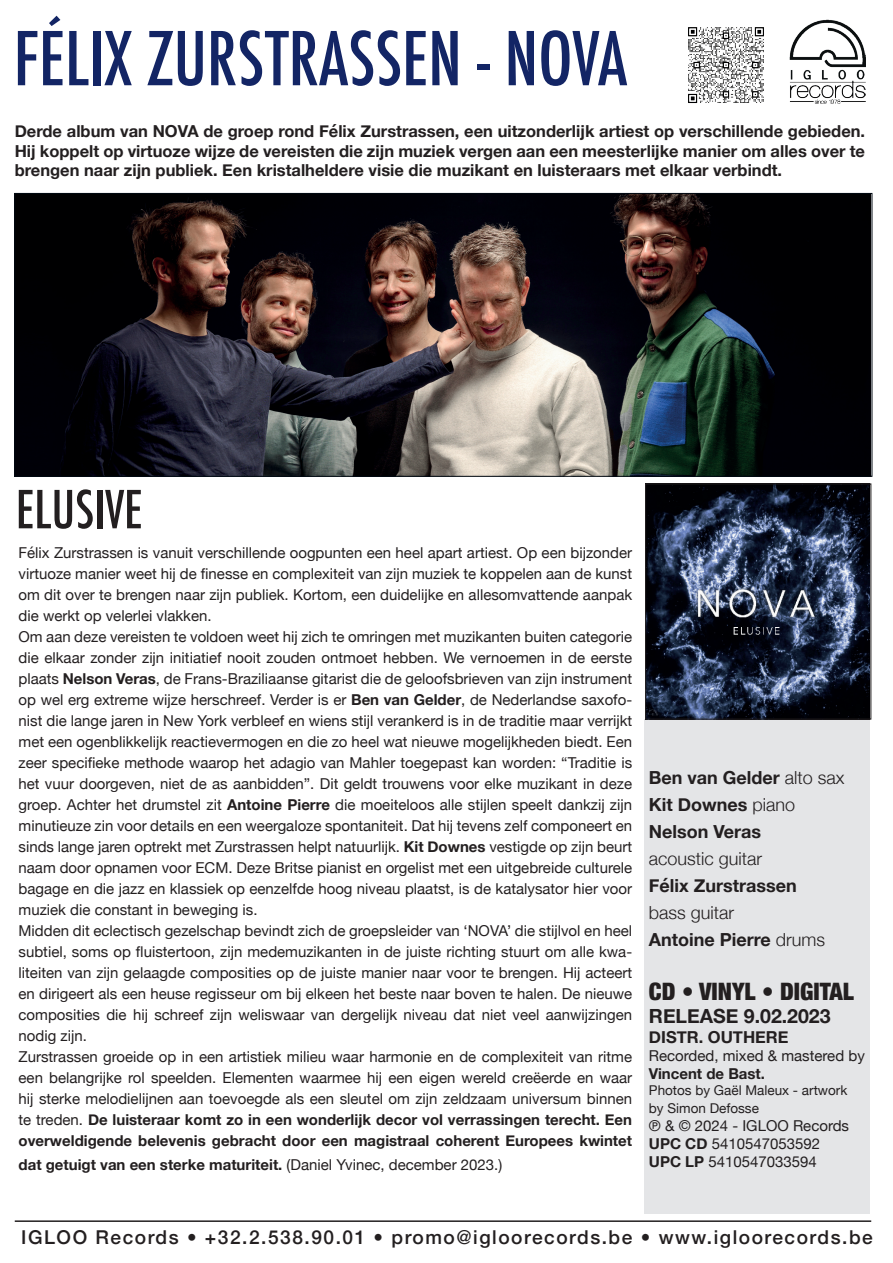
<style>
.page{position:relative;width:893px;height:1263px;background:#fff}
.page>*{position:absolute;margin:0;border:0;box-sizing:border-box;transform-origin:0 0}
.t1{font:500 condensed 72px "Futura";color:#132565}
.t2{font:500 condensed 51px "Futura";color:#231f20}
.t3{font:900 condensed 24px "Helvetica Neue";color:#231f20}
.t4{font:700 19.5px "Helvetica Neue";color:#231f20}
.t5{font:500 19.05px "Helvetica Neue";letter-spacing:.08em;color:#231f20}
.t6{font:700 18px/27px "Helvetica Neue";color:#231f20}
.t7{font:300 18px/27px "Helvetica Neue";color:#231f20}
.t8{font:700 16.5px/19.8px "Helvetica Neue";color:#231f20;text-align:justify}
.t9{font:15px/21px "Helvetica Neue";color:#231f20}
.t10{font:700 15px "Helvetica Neue";color:#231f20}
.t11{font:13.5px/18px "Helvetica Neue";color:#231f20}
.s1{font-weight:700}
.s2{font-weight:400}
.s3{font-weight:300}
</style>
<div class="page">
<img style="left:17px;top:195px;width:853px;height:279px">
<div style="left:644px;top:719px;width:226px;height:495px;background:#e4e5e7"></div>
<img style="left:647px;top:486px;width:222px;height:231px">
<div style="left:645px;top:484px;width:226px;height:235px;border:1px solid #231f20"></div>
<hr style="left:15px;top:1220px;width:856px;height:2px;background:#231f20">
<img style="left:789px;top:20px;width:76px;height:84px">
<img style="left:688px;top:27px;width:76px;height:76px">
<h1 class="t1" style="left:14px;top:13px;width:615px">FÉLIX ZURSTRASSEN - NOVA</h1>
<p class="t8" style="left:15px;top:121px;width:852px">Derde album van NOVA de groep rond Félix Zurstrassen, een uitzonderlijk artiest op verschillende gebieden.<br>Hij koppelt op virtuoze wijze de vereisten die zijn muziek vergen aan een meesterlijke manier om alles over te brengen naar zijn publiek. Een kristalheldere visie die muzikant en luisteraars met elkaar verbindt.</p>
<h2 class="t2" style="left:16px;top:477px;width:128px">ELUSIVE</h2>
<p class="t9" style="left:19px;top:543px;width:615px">Félix Zurstrassen is vanuit verschillende oogpunten een heel apart artiest. Op een bijzonder virtuoze manier weet hij de finesse en complexiteit van zijn muziek te koppelen aan de kunst om dit over te brengen naar zijn publiek. Kortom, een duidelijke en allesomvattende aanpak die werkt op velerlei vlakken.<br>Om aan deze vereisten te voldoen weet hij zich te omringen met muzikanten buiten categorie die elkaar zonder zijn initiatief nooit zouden ontmoet hebben. We vernoemen in de eerste plaats <span class="s1">Nelson Veras</span>, de Frans-Braziliaanse gitarist die de geloofsbrieven van zijn instrument op wel erg extreme wijze herschreef. Verder is er <span class="s1">Ben van Gelder</span>, de Nederlandse saxofo&shy;nist die lange jaren in New York verbleef en wiens stijl verankerd is in de traditie maar verrijkt met een ogenblikkelijk reactievermogen en die zo heel wat nieuwe mogelijkheden biedt. Een zeer specifieke methode waarop het adagio van Mahler toegepast kan worden: “Traditie is het vuur doorgeven, niet de as aanbidden”. Dit geldt trouwens voor elke muzikant in deze groep. Achter het drumstel zit <span class="s1">Antoine Pierre</span> die moeiteloos alle stijlen speelt dankzij zijn minutieuze zin voor details en een weergaloze spontaniteit. Dat hij tevens zelf componeert en sinds lange jaren optrekt met Zurstrassen helpt natuurlijk. <span class="s1">Kit Downes</span> vestigde op zijn beurt naam door opnamen voor ECM. Deze Britse pianist en orgelist met een uitgebreide culturele bagage en die jazz en klassiek op eenzelfde hoog niveau plaatst, is de katalysator hier voor muziek die constant in beweging is.<br>Midden dit eclectisch gezelschap bevindt zich de groepsleider van ‘NOVA’ die stijlvol en heel subtiel, soms op fluistertoon, zijn medemuzikanten in de juiste richting stuurt om alle kwa&shy;liteiten van zijn gelaagde composities op de juiste manier naar voor te brengen. Hij acteert en dirigeert als een heuse regisseur om bij elkeen het beste naar boven te halen. De nieuwe composities die hij schreef zijn weliswaar van dergelijk niveau dat niet veel aanwijzingen nodig zijn.<br>Zurstrassen groeide op in een artistiek milieu waar harmonie en de complexiteit van ritme een belangrijke rol speelden. Elementen waarmee hij een eigen wereld creëerde en waar hij sterke melodielijnen aan toevoegde als een sleutel om zijn zeldzaam universum binnen te treden. <span class="s1">De luisteraar komt zo in een wonderlijk decor vol verrassingen terecht. Een overweldigende belevenis gebracht door een magistraal coherent Europees kwintet</span></p>
<p class="t10" style="left:19px;top:1153px;width:485px">dat getuigt van een sterke maturiteit. <span class="s2">(Daniel Yvinec, december 2023.)</span></p>
<p class="t6" style="left:649px;top:764px;width:197px">Ben van Gelder <span class="s3">alto sax<br></span>Kit Downes <span class="s3">piano<br></span>Nelson Veras</p>
<p class="t7" style="left:649px;top:843px;width:115px">acoustic guitar</p>
<p class="t6" style="left:649px;top:872px;width:149px">Félix Zurstrassen</p>
<p class="t7" style="left:649px;top:897px;width:178px">bass guitar<br><span class="s1">Antoine Pierre</span> drums</p>
<h3 class="t3" style="left:649px;top:972px;width:207px">CD • VINYL • DIGITAL</h3>
<h3 class="t4" style="left:649px;top:1001px;width:183px">RELEASE 9.02.2023</h3>
<p class="t8" style="left:649px;top:1028px;width:141px">DISTR. OUTHERE</p>
<p class="t9" style="left:649px;top:1046px;width:217px">Recorded, mixed &amp; mastered by</p>
<p class="t10" style="left:649px;top:1062px;width:118px">Vincent de Bast.</p>
<p class="t11" style="left:649px;top:1082px;width:200px">Photos by Gaël Maleux - artwork by Simon Defosse</p>
<p class="t9" style="left:649px;top:1118px;width:202px;line-height:18px">℗ &amp; © 2024 - IGLOO Records<br><span class="s1">UPC CD</span> 5410547053592<br><span class="s1">UPC LP</span> 5410547033594</p>
<p class="t5" style="left:21px;top:1222px;width:853px">IGLOO Records • +32.2.538.90.01 • promo@igloorecords.be • www.igloorecords.be</p>
</div>
